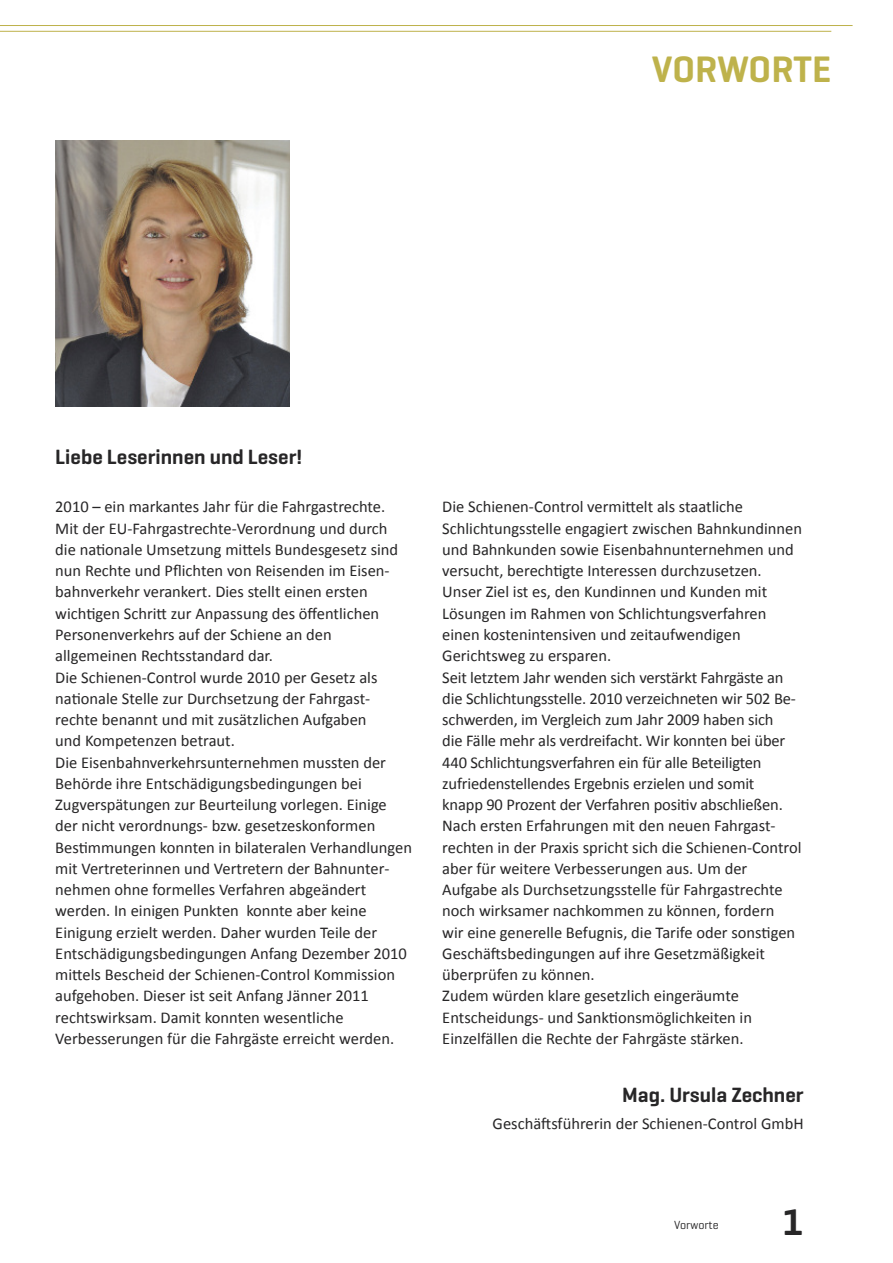
<style>
.page{position:relative;width:893px;height:1263px;background:#fff}
.page>*{position:absolute;margin:0;border:0;box-sizing:border-box;transform-origin:0 0}
.t1{font:600 37.5px "Geogrotesque";letter-spacing:-.005em;color:#beb24b}
.t2{font:600 37.5px "Geogrotesque";color:#272627}
.t3{font:600 21px "Geogrotesque";color:#272627}
.t4{font:16.5px/21.3px "Calibri";color:#272627}
.t5{font:12px "Geogrotesque";color:#272627}
</style>
<div class="page">
<hr style="left:0;top:25px;width:853px;height:1px;background:#beb24b">
<hr style="left:0;top:31px;width:831px;height:1px;background:#beb24b">
<img style="left:55px;top:140px;width:234px;height:266px">
<p class="t1" style="left:652px;top:57px;width:181px">VORWORTE</p>
<p class="t3" style="left:55px;top:450px;width:249px">Liebe Leserinnen und Leser!</p>
<p class="t4" style="left:55px;top:498px;width:358px">2010 – ein markantes Jahr für die Fahrgastrechte.<br>Mit der EU-Fahrgastrechte-Verordnung und durch die nationale Umsetzung mittels Bundesgesetz sind nun Rechte und Pflichten von Reisenden im Eisen&shy;bahnverkehr verankert. Dies stellt einen ersten wichtigen Schritt zur Anpassung des öffentlichen Personenverkehrs auf der Schiene an den allgemeinen Rechtsstandard dar.<br>Die Schienen-Control wurde 2010 per Gesetz als nationale Stelle zur Durchsetzung der Fahrgast&shy;rechte benannt und mit zusätzlichen Aufgaben<br>und Kompetenzen betraut.<br>Die Eisenbahnverkehrsunternehmen mussten der Behörde ihre Entschädigungsbedingungen bei Zugverspätungen zur Beurteilung vorlegen. Einige der nicht verordnungs- bzw. gesetzeskonformen Bestimmungen konnten in bilateralen Verhandlungen mit Vertreterinnen und Vertretern der Bahnunter&shy;nehmen ohne formelles Verfahren abgeändert werden. In einigen Punkten konnte aber keine Einigung erzielt werden. Daher wurden Teile der Entschädigungsbedingungen Anfang Dezember 2010 mittels Bescheid der Schienen-Control Kommission aufgehoben. Dieser ist seit Anfang Jänner 2011 rechtswirksam. Damit konnten wesentliche Verbesserungen für die Fahrgäste erreicht werden.</p>
<p class="t4" style="left:442px;top:498px;width:361px">Die Schienen-Control vermittelt als staatliche Schlichtungsstelle engagiert zwischen Bahnkundinnen und Bahnkunden sowie Eisenbahnunternehmen und versucht, berechtigte Interessen durchzusetzen.<br>Unser Ziel ist es, den Kundinnen und Kunden mit Lösungen im Rahmen von Schlichtungsverfahren einen kostenintensiven und zeitaufwendigen Gerichtsweg zu ersparen.<br>Seit letztem Jahr wenden sich verstärkt Fahrgäste an die Schlichtungsstelle. 2010 verzeichneten wir 502 Be&shy;schwerden, im Vergleich zum Jahr 2009 haben sich<br>die Fälle mehr als verdreifacht. Wir konnten bei über 440 Schlichtungsverfahren ein für alle Beteiligten zufriedenstellendes Ergebnis erzielen und somit<br>knapp 90 Prozent der Verfahren positiv abschließen.<br>Nach ersten Erfahrungen mit den neuen Fahrgast&shy;rechten in der Praxis spricht sich die Schienen-Control aber für weitere Verbesserungen aus. Um der Aufgabe als Durchsetzungsstelle für Fahrgastrechte noch wirksamer nachkommen zu können, fordern<br>wir eine generelle Befugnis, die Tarife oder sonstigen Geschäftsbedingungen auf ihre Gesetzmäßigkeit überprüfen zu können.<br>Zudem würden klare gesetzlich eingeräumte Entscheidungs- und Sanktionsmöglichkeiten in Einzelfällen die Rechte der Fahrgäste stärken.</p>
<p class="t3" style="left:622px;top:1088px;width:183px">Mag. Ursula Zechner</p>
<p class="t4" style="left:493px;top:1114px;width:313px">Geschäftsführerin der Schienen-Control GmbH</p>
<p class="t5" style="left:674px;top:1220px;width:46px">Vorworte</p>
<p class="t2" style="left:783px;top:1210px;width:23px">1</p>
</div>
